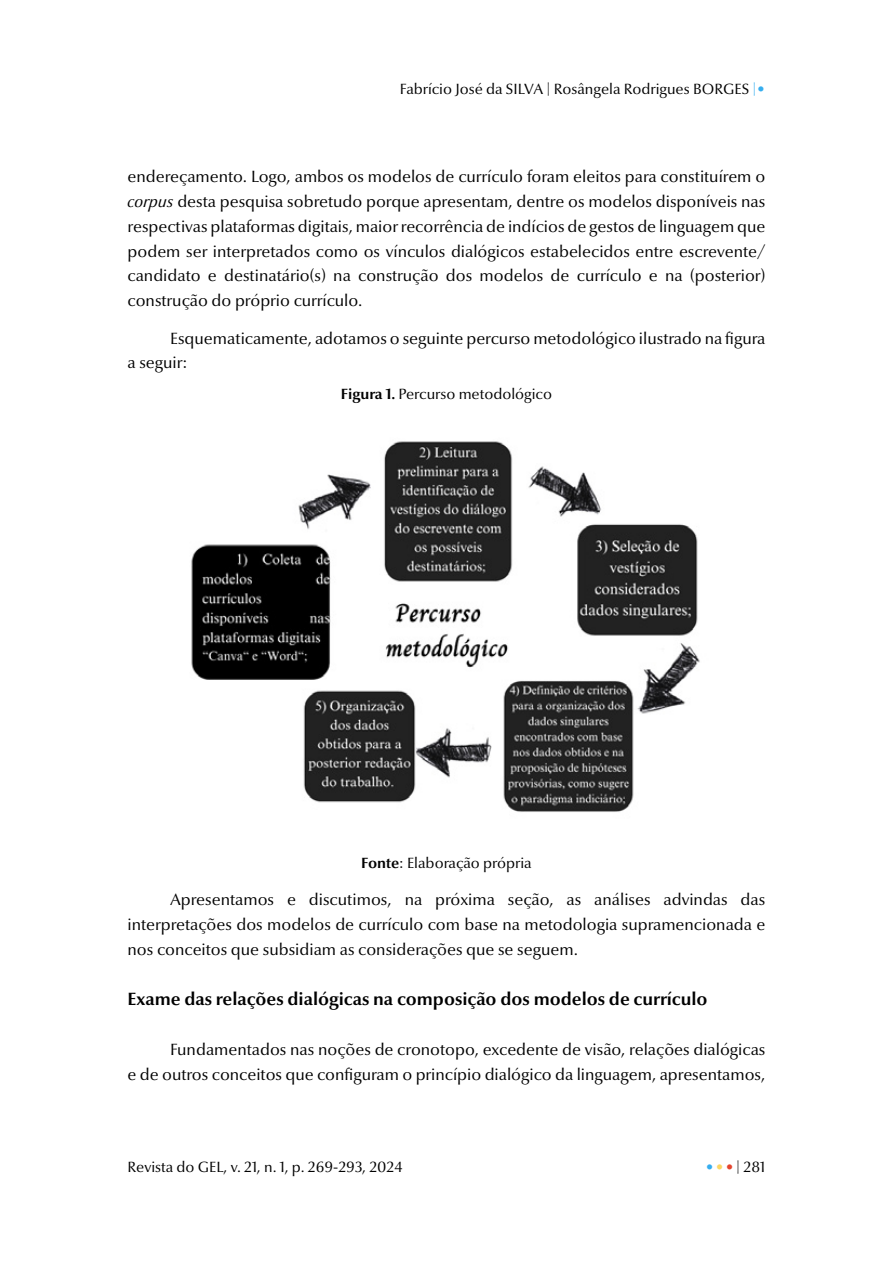
<style>
.page{position:relative;width:893px;height:1263px;background:#fff}
.page>*{position:absolute;margin:0;border:0;box-sizing:border-box;transform-origin:0 0}
.t1{font:700 18px "Optima Nova LT Pro";color:#000}
.t2{font:16.5px/24.8px "Optima Nova LT Pro";color:#000;text-align:justify}
.t3{font:15px "Optima Nova LT Pro";color:#000}
.s1{color:#36aeef}
.s2{font-style:italic}
.s3{font-weight:700}
.s4{color:#fcd765}
.s5{color:#e5442e}
</style>
<div class="page">
<img style="left:191px;top:441px;width:509px;height:371px">
<p class="t3" style="left:400px;top:80px;width:367px">Fabrício José da SILVA | Rosângela Rodrigues BORGES <span class="s1">|•</span></p>
<p class="t2" style="left:128px;top:164px;width:639px">endereçamento. Logo, ambos os modelos de currículo foram eleitos para constituírem o <span class="s2">corpus</span> desta pesquisa sobretudo porque apresentam, dentre os modelos disponíveis nas respectivas plataformas digitais, maior recorrência de indícios de gestos de linguagem que podem ser interpretados como os vínculos dialógicos estabelecidos entre escrevente/ candidato e destinatário(s) na construção dos modelos de currículo e na (posterior) construção do próprio currículo.</p>
<p class="t2" style="left:128px;top:326px;width:639px;text-indent:43px">Esquematicamente, adotamos o seguinte percurso metodológico ilustrado na figura a seguir:</p>
<p class="t3" style="left:341px;top:385px;width:213px"><span class="s3">Figura 1.</span> Percurso metodológico</p>
<p class="t3" style="left:361px;top:853px;width:172px"><span class="s3">Fonte</span>: Elaboração própria</p>
<p class="t2" style="left:128px;top:887px;width:639px;text-indent:43px">Apresentamos e discutimos, na próxima seção, as análises advindas das interpretações dos modelos de currículo com base na metodologia supramencionada e nos conceitos que subsidiam as considerações que se seguem.</p>
<p class="t1" style="left:128px;top:987px;width:582px">Exame das relações dialógicas na composição dos modelos de currículo</p>
<p class="t2" style="left:128px;top:1037px;width:639px;text-align:right">Fundamentados nas noções de cronotopo, excedente de visão, relações dialógicas<br>e de outros conceitos que configuram o princípio dialógico da linguagem, apresentamos,</p>
<p class="t3" style="left:128px;top:1158px;width:276px">Revista do GEL, v. 21, n. 1, p. 269-293, 2024</p>
<p class="t3" style="left:705px;top:1158px;width:62px"><span class="s1">•</span><span class="s4">•</span><span class="s5">•</span> | 281</p>
</div>
